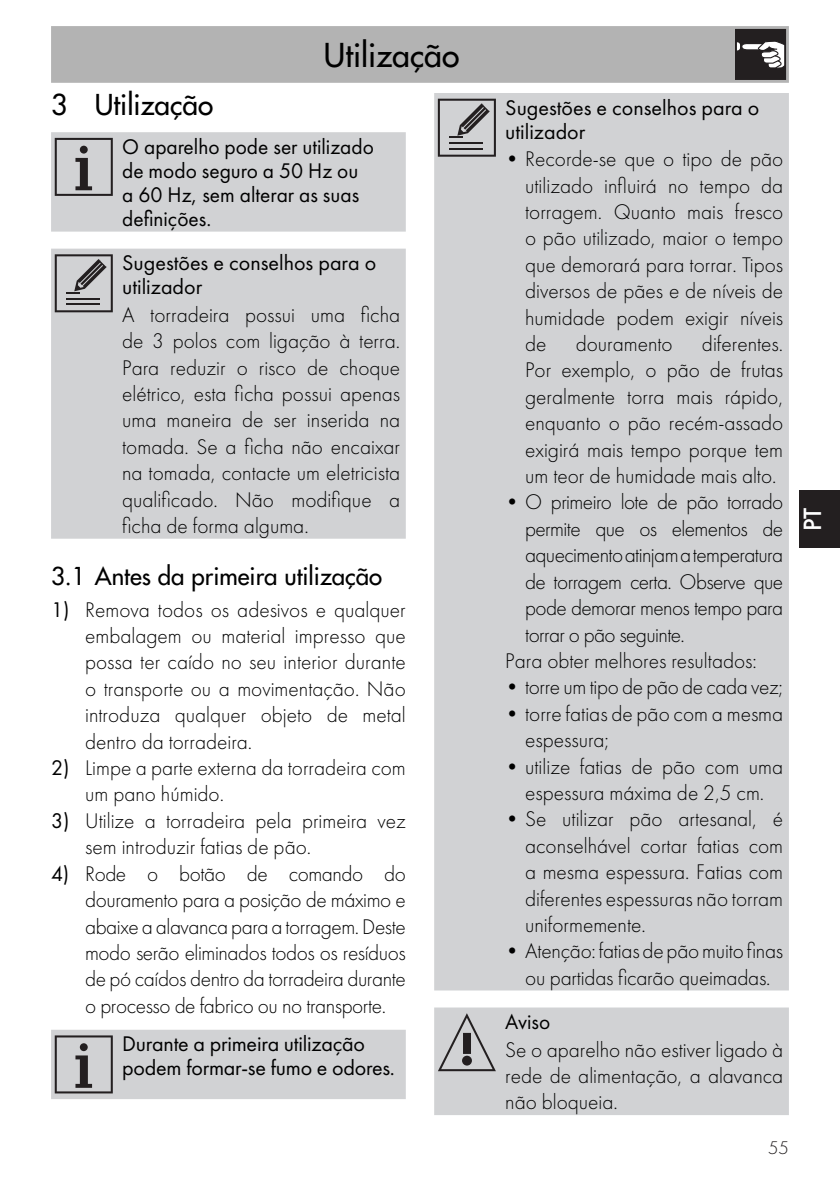
<style>
.page{position:relative;width:840px;height:1191px;background:#fff}
.page>*{position:absolute;margin:0;border:0;box-sizing:border-box;transform-origin:0 0}
.t1{font:32px "Futura";color:#000}
.t2{font:28px "Futura";color:#000}
.t3{font:500 26px "Futura";color:#fff}
.t4{font:24px "Futura";color:#000}
.t5{font:300 22px/26.4px "Futura";color:#000;text-align:justify}
.t6{font:22px/24px "Futura";color:#000}
.t7{font:300 22px "Futura";letter-spacing:-.03em;color:#000}
.t8{font:300 22px "Futura";letter-spacing:-.02em;color:#000}
.t9{font:300 19px "Futura";color:#231f20}
.s1{font-weight:400}
</style>
<div class="page">
<div style="left:799px;top:490px;width:40px;height:58px;background:#231f20"></div>
<div style="left:51px;top:26px;width:737px;height:57px;background:#b3b3b3"></div>
<svg style="left:734px;top:29px;width:51px;height:51px;background:#504d4e"></svg>
<div style="left:51px;top:132px;width:354px;height:100px;background:#d1d2d4"></div>
<div style="left:51px;top:249px;width:354px;height:289px;background:#d1d2d4"></div>
<svg style="left:55px;top:254px;width:58px;height:58px;background:#a1a1a2"></svg>
<div style="left:51px;top:1029px;width:354px;height:70px;background:#d1d2d4"></div>
<div style="left:434px;top:93px;width:354px;height:897px;background:#d1d2d4"></div>
<svg style="left:437px;top:99px;width:58px;height:58px;background:#a3a3a4"></svg>
<div style="left:434px;top:1007px;width:354px;height:108px;background:#d1d2d4"></div>
<h1 class="t1" style="left:324px;top:34px;width:137px">Utilização</h1>
<p class="t2" style="left:51px;top:87px;width:164px">3 Utilização</p>
<p class="t6" style="left:122px;top:134px;width:253px">O aparelho pode ser utilizado de modo seguro a 50 Hz ou a 60 Hz, sem alterar as suas definições.</p>
<p class="t6" style="left:122px;top:251px;width:255px">Sugestões e conselhos para o utilizador</p>
<p class="t5" style="left:122px;top:301px;width:279px">A torradeira possui uma ficha de 3 polos com ligação à terra.<br>Para reduzir o risco de choque elétrico, esta ficha possui apenas uma maneira de ser inserida na tomada. Se a ficha não encaixar na tomada, contacte um eletricista qualificado. Não modifique a ficha de forma alguma.</p>
<p class="t4" style="left:51px;top:560px;width:332px">3.1 Antes da primeira utilização</p>
<p class="t5" style="left:85px;top:596px;width:322px;text-indent:-34px"><span class="s1">1)</span> Remova todos os adesivos e qualquer embalagem ou material impresso que possa ter caído no seu interior durante o transporte ou a movimentação. Não introduza qualquer objeto de metal dentro da torradeira.</p>
<p class="t5" style="left:85px;top:754px;width:322px;text-indent:-34px"><span class="s1">2)</span> Limpe a parte externa da torradeira com um pano húmido.</p>
<p class="t5" style="left:85px;top:807px;width:322px;text-indent:-34px"><span class="s1">3)</span> Utilize a torradeira pela primeira vez sem introduzir fatias de pão.</p>
<p class="t5" style="left:85px;top:860px;width:322px;text-indent:-34px"><span class="s1">4)</span> Rode o botão de comando do douramento para a posição de máximo e abaixe a alavanca para a torragem. Deste modo serão eliminados todos os resíduos de pó caídos dentro da torradeira durante o processo de fabrico ou no transporte.</p>
<p class="t6" style="left:122px;top:1032px;width:274px">Durante a primeira utilização podem formar-se fumo e odores.</p>
<p class="t6" style="left:505px;top:95px;width:255px">Sugestões e conselhos para o utilizador</p>
<p class="t5" style="left:525px;top:146px;width:259px;text-indent:-20px">• Recorde-se que o tipo de pão utilizado influirá no tempo da torragem. Quanto mais fresco o pão utilizado, maior o tempo que demorará para torrar. Tipos diversos de pães e de níveis de humidade podem exigir níveis de</p>
<p class="t5" style="left:525px;top:331px;width:259px;text-indent:177px">diferentes.<br>Por exemplo, o pão de frutas geralmente torra mais rápido, enquanto o pão recém-assado exigirá mais tempo porque tem um teor de humidade mais alto.</p>
<p class="t7" style="left:505px;top:489px;width:279px">• O primeiro lote de pão torrado</p>
<p class="t7" style="left:525px;top:516px;width:259px">permite que os elementos de</p>
<p class="t7" style="left:525px;top:542px;width:259px">aquecimento atinjam a temperatura</p>
<p class="t7" style="left:525px;top:569px;width:259px">de torragem certa. Observe que</p>
<p class="t7" style="left:525px;top:595px;width:259px">pode demorar menos tempo para</p>
<p class="t7" style="left:525px;top:621px;width:161px">torrar o pão seguinte.</p>
<p class="t5" style="left:505px;top:647px;width:253px">Para obter melhores resultados:</p>
<p class="t8" style="left:505px;top:674px;width:279px">• torre um tipo de pão de cada vez;</p>
<p class="t5" style="left:525px;top:700px;width:259px;text-indent:-20px">• torre fatias de pão com a mesma espessura;</p>
<p class="t5" style="left:505px;top:753px;width:279px;text-align:center">• utilize fatias de pão com uma espessura máxima de 2,5 cm.</p>
<p class="t5" style="left:525px;top:806px;width:259px;text-indent:-20px">• Se utilizar pão artesanal, é aconselhável cortar fatias com a mesma espessura. Fatias com diferentes espessuras não torram uniformemente.</p>
<p class="t5" style="left:505px;top:938px;width:279px;text-align:center">• Atenção: fatias de pão muito finas ou partidas ficarão queimadas.</p>
<p class="t6" style="left:505px;top:1009px;width:46px">Aviso</p>
<p class="t5" style="left:505px;top:1036px;width:279px">Se o aparelho não estiver ligado à rede de alimentação, a alavanca não bloqueia.</p>
<p class="t5" style="left:575px;top:331px;width:98px">douramento</p>
<p class="t9" style="left:767px;top:1136px;width:22px">55</p>
<p class="t3" style="left:796px;top:531px;width:25px;rotate:-90deg">PT</p>
</div>
